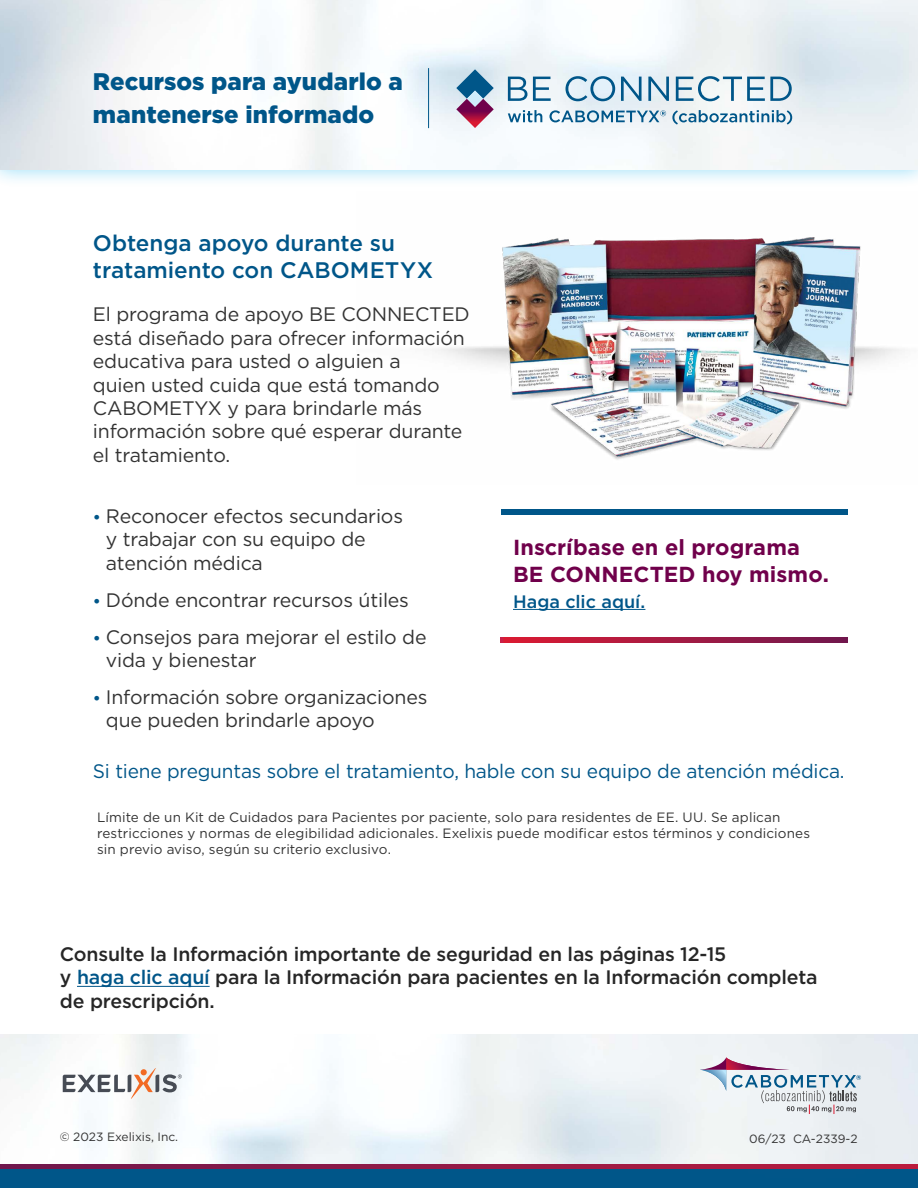
<style>
.page{position:relative;width:918px;height:1188px;background:#fff}
.page>*{position:absolute;margin:0;border:0;box-sizing:border-box;transform-origin:0 0}
.t1{font:900 24px/33px "Gotham";letter-spacing:.005em;color:#005689}
.t2{font:500 22.5px/27px "Gotham";color:#005689}
.t3{font:700 21.75px/26.1px "Gotham";letter-spacing:.005em;color:#70004b}
.t4{font:19.5px/23.4px "Gotham";letter-spacing:-.01em;color:#333}
.t5{font:500 19.5px/23.4px "Gotham";letter-spacing:-.01em;color:#262626}
.t6{font:19.5px "Gotham";letter-spacing:-.01em;color:#005689}
.t7{font:500 18px "Gotham";color:#005689}
.t8{font:13.5px/16.2px "Gotham";letter-spacing:.01em;color:#333}
.t9{font:12px "Gotham";color:#333}
.s1{font-weight:500;font-size:16.5px;color:#005689}
.s2{color:#005689}
</style>
<div class="page">
<div style="left:0;top:0;width:918px;height:188px;background:#00aeef;opacity:.45"></div>
<img style="left:0;top:0;width:918px;height:169px">
<img style="left:0;top:1035px;width:623px;height:130px">
<svg style="left:0;top:1165px;width:623px;height:4px;background:#881848"></svg>
<div style="left:0;top:1169px;width:918px;height:19px;background:#005689"></div>
<img style="left:435px;top:237px;width:467px;height:223px">
<hr style="left:428px;top:68px;width:1px;height:60px;background:#005689">
<svg style="left:501px;top:637px;width:347px;height:6px;background:#a51941"></svg>
<div style="left:501px;top:509px;width:347px;height:5px;background:#005689"></div>
<hr style="left:513px;top:609px;width:132px;height:1px;background:#005689">
<hr style="left:77px;top:986px;width:133px;height:1px;background:#005689">
<svg style="left:456px;top:69px;width:38px;height:59px;background:#908cac"></svg>
<svg style="left:508px;top:77px;width:19px;height:24px"></svg>
<svg style="left:533px;top:77px;width:18px;height:24px"></svg>
<svg style="left:566px;top:76px;width:49px;height:25px"></svg>
<svg style="left:621px;top:77px;width:21px;height:24px"></svg>
<svg style="left:648px;top:77px;width:21px;height:24px"></svg>
<svg style="left:676px;top:76px;width:116px;height:25px"></svg>
<svg style="left:508px;top:110px;width:34px;height:12px"></svg>
<svg style="left:549px;top:110px;width:117px;height:12px"></svg>
<svg style="left:672px;top:110px;width:120px;height:15px"></svg>
<svg style="left:63px;top:1068px;width:119px;height:31px"></svg>
<div style="left:623px;top:968px;width:295px;height:220px;background:#fff;opacity:.4"></div>
<svg style="left:700px;top:1057px;width:161px;height:57px"></svg>
<p class="t1" style="left:93px;top:65px;width:311px">Recursos para ayudarlo a mantenerse informado</p>
<p class="t2" style="left:93px;top:229px;width:342px">Obtenga apoyo durante su tratamiento con CABOMETYX</p>
<p class="t4" style="left:93px;top:302px;width:378px">El programa de apoyo BE CONNECTED está diseñado para ofrecer información educativa para usted o alguien a<br>quien usted cuida que está tomando<br>CABOMETYX y para brindarle más información sobre qué esperar durante el tratamiento.</p>
<p class="t4" style="left:106px;top:504px;width:299px;text-indent:-13px"><span class="s1">•</span> Reconocer efectos secundarios y trabajar con su equipo de atención médica</p>
<p class="t4" style="left:93px;top:588px;width:318px"><span class="s1">•</span> Dónde encontrar recursos útiles</p>
<p class="t4" style="left:106px;top:625px;width:322px;text-indent:-13px"><span class="s1">•</span> Consejos para mejorar el estilo de vida y bienestar</p>
<p class="t4" style="left:106px;top:685px;width:323px;text-indent:-13px"><span class="s1">•</span> Información sobre organizaciones que pueden brindarle apoyo</p>
<p class="t6" style="left:93px;top:758px;width:753px">Si tiene preguntas sobre el tratamiento, hable con su equipo de atención médica.</p>
<p class="t8" style="left:97px;top:808px;width:715px">Límite de un Kit de Cuidados para Pacientes por paciente, solo para residentes de EE. UU. Se aplican restricciones y normas de elegibilidad adicionales. Exelixis puede modificar estos términos y condiciones sin previo aviso, según su criterio exclusivo.</p>
<p class="t3" style="left:513px;top:535px;width:317px">Inscríbase en el programa<br>BE CONNECTED hoy mismo.</p>
<p class="t7" style="left:513px;top:589px;width:134px">Haga clic aquí.</p>
<p class="t5" style="left:60px;top:942px;width:759px">Consulte la Información importante de seguridad en las páginas 12-15<br>y <span class="s2">haga clic aquí</span> para la Información para pacientes en la Información completa de prescripción.</p>
<p class="t9" style="left:60px;top:1130px;width:120px">© 2023 Exelixis, Inc.</p>
<p class="t9" style="left:749px;top:1131px;width:110px">06/23 CA-2339-2</p>
</div>
